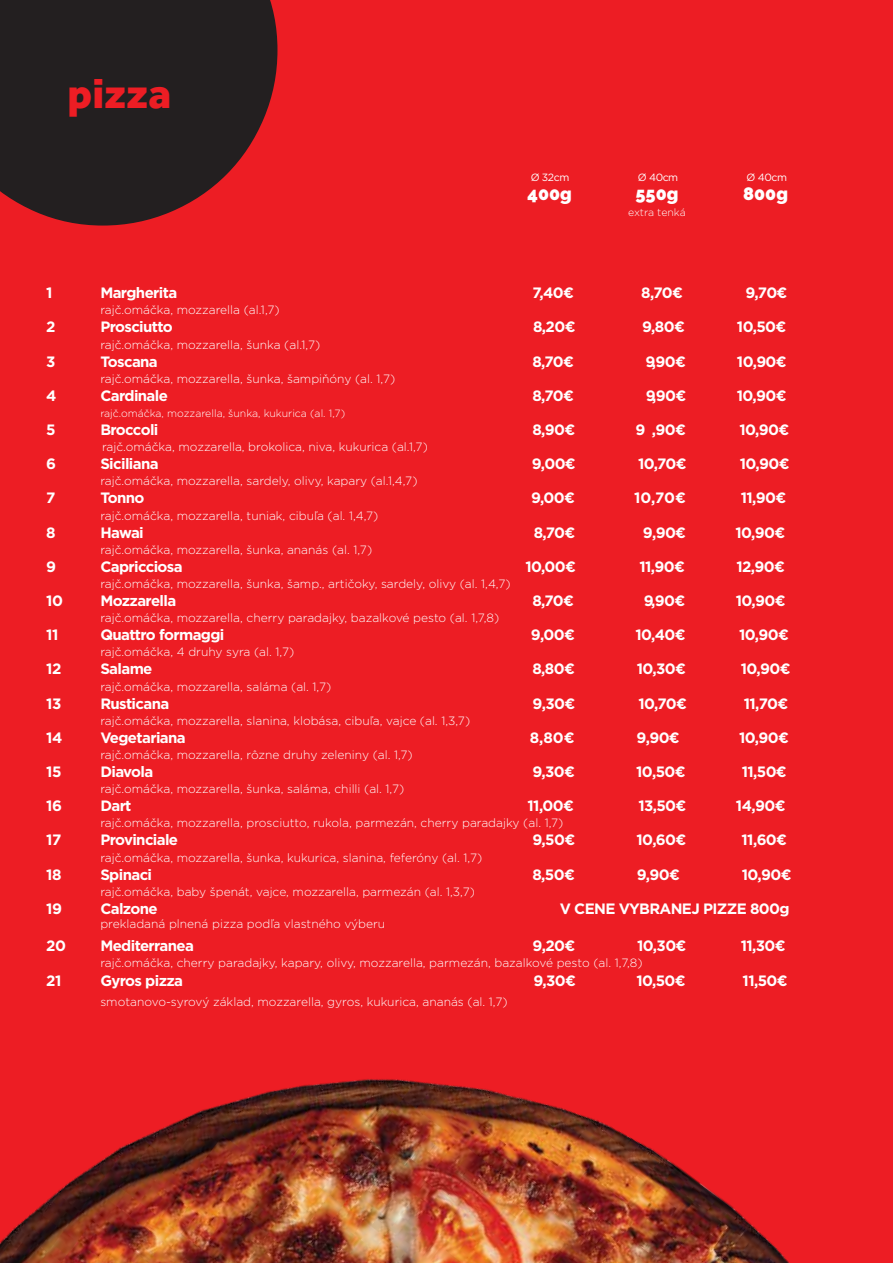
<style>
.page{position:relative;width:893px;height:1263px;background:#ed1d24}
.page>*{position:absolute;margin:0;border:0;box-sizing:border-box;transform-origin:0 0}
.t1{font:800 43.5px "Effra";color:#ed1d24}
.t2{font:900 18px "Raleway";color:#fff}
.t3{font:700 15px "Gotham";letter-spacing:-.04em;color:#fff}
.t4{font:300 12px "Gotham";color:#fff}
.t5{font:300 10.5px "Gotham";color:#fff}
.t6{font:10.5px "Gotham";letter-spacing:-.04em;color:#fff}
</style>
<div class="page">
<svg style="left:0;top:0;width:277px;height:226px;background:#3c1e20"></svg>
<img style="left:0;top:1079px;width:789px;height:184px">
<h1 class="t1" style="left:68px;top:66px;width:105px">pizza</h1>
<p class="t6" style="left:531px;top:170px;width:40px">Ø 32cm</p>
<p class="t6" style="left:638px;top:170px;width:42px">Ø 40cm</p>
<p class="t6" style="left:747px;top:170px;width:42px">Ø 40cm</p>
<h2 class="t2" style="left:527px;top:183px;width:46px">400g</h2>
<h2 class="t2" style="left:635px;top:183px;width:44px">550g</h2>
<h2 class="t2" style="left:743px;top:183px;width:46px">800g</h2>
<p class="t5" style="left:628px;top:205px;width:59px">extra tenká</p>
<p class="t3" style="left:46px;top:283px;width:8px">1</p>
<p class="t3" style="left:100px;top:283px;width:78px">Margherita</p>
<p class="t3" style="left:532px;top:283px;width:43px">7,40€</p>
<p class="t3" style="left:641px;top:283px;width:43px">8,70€</p>
<p class="t3" style="left:745px;top:283px;width:43px">9,70€</p>
<p class="t4" style="left:100px;top:303px;width:181px">rajč.omáčka, mozzarella (al.1,7)</p>
<p class="t3" style="left:46px;top:317px;width:11px">2</p>
<p class="t3" style="left:100px;top:317px;width:74px">Prosciutto</p>
<p class="t3" style="left:533px;top:317px;width:44px">8,20€</p>
<p class="t3" style="left:642px;top:317px;width:44px">9,80€</p>
<p class="t3" style="left:737px;top:317px;width:51px">10,50€</p>
<p class="t4" style="left:100px;top:337px;width:221px">rajč.omáčka, mozzarella, šunka (al.1,7)</p>
<p class="t3" style="left:46px;top:351px;width:11px">3</p>
<p class="t3" style="left:100px;top:351px;width:59px">Toscana</p>
<p class="t3" style="left:532px;top:351px;width:43px">8,70€</p>
<p class="t3" style="left:645px;top:351px;width:42px">9,90€</p>
<p class="t3" style="left:737px;top:351px;width:51px">10,90€</p>
<p class="t4" style="left:100px;top:371px;width:296px">rajč.omáčka, mozzarella, šunka, šampiňóny (al. 1,7)</p>
<p class="t3" style="left:46px;top:386px;width:12px">4</p>
<p class="t3" style="left:100px;top:386px;width:69px">Cardinale</p>
<p class="t3" style="left:532px;top:386px;width:43px">8,70€</p>
<p class="t3" style="left:646px;top:386px;width:42px">9,90€</p>
<p class="t3" style="left:737px;top:386px;width:51px">10,90€</p>
<p class="t5" style="left:100px;top:407px;width:246px">rajč.omáčka, mozzarella, šunka, kukurica (al. 1,7)</p>
<p class="t3" style="left:46px;top:420px;width:11px">5</p>
<p class="t3" style="left:100px;top:420px;width:60px">Broccoli</p>
<p class="t3" style="left:532px;top:420px;width:44px">8,90€</p>
<p class="t3" style="left:635px;top:420px;width:52px">9 ,90€</p>
<p class="t3" style="left:739px;top:420px;width:51px">10,90€</p>
<p class="t4" style="left:102px;top:439px;width:327px">rajč.omáčka, mozzarella, brokolica, niva, kukurica (al.1,7)</p>
<p class="t3" style="left:46px;top:454px;width:11px">6</p>
<p class="t3" style="left:100px;top:454px;width:60px">Siciliana</p>
<p class="t3" style="left:532px;top:454px;width:45px">9,00€</p>
<p class="t3" style="left:638px;top:454px;width:50px">10,70€</p>
<p class="t3" style="left:740px;top:454px;width:51px">10,90€</p>
<p class="t4" style="left:100px;top:474px;width:319px">rajč.omáčka, mozzarella, sardely, olivy, kapary (al.1,4,7)</p>
<p class="t3" style="left:46px;top:488px;width:11px">7</p>
<p class="t3" style="left:100px;top:488px;width:46px">Tonno</p>
<p class="t3" style="left:531px;top:488px;width:45px">9,00€</p>
<p class="t3" style="left:634px;top:488px;width:53px">10,70€</p>
<p class="t3" style="left:741px;top:488px;width:47px">11,90€</p>
<p class="t4" style="left:100px;top:508px;width:280px">rajč.omáčka, mozzarella, tuniak, cibuľa (al. 1,4,7)</p>
<p class="t3" style="left:46px;top:522px;width:11px">8</p>
<p class="t3" style="left:100px;top:522px;width:45px">Hawai</p>
<p class="t3" style="left:534px;top:522px;width:43px">8,70€</p>
<p class="t3" style="left:643px;top:522px;width:45px">9,90€</p>
<p class="t3" style="left:735px;top:522px;width:51px">10,90€</p>
<p class="t4" style="left:100px;top:542px;width:273px">rajč.omáčka, mozzarella, šunka, ananás (al. 1,7)</p>
<p class="t3" style="left:46px;top:557px;width:11px">9</p>
<p class="t3" style="left:100px;top:557px;width:84px">Capricciosa</p>
<p class="t3" style="left:525px;top:557px;width:52px">10,00€</p>
<p class="t3" style="left:639px;top:557px;width:47px">11,90€</p>
<p class="t3" style="left:736px;top:557px;width:50px">12,90€</p>
<p class="t4" style="left:100px;top:576px;width:412px">rajč.omáčka, mozzarella, šunka, šamp., artičoky, sardely, olivy (al. 1,4,7)</p>
<p class="t3" style="left:46px;top:591px;width:18px">10</p>
<p class="t3" style="left:100px;top:591px;width:77px">Mozzarella</p>
<p class="t3" style="left:532px;top:591px;width:43px">8,70€</p>
<p class="t3" style="left:644px;top:591px;width:43px">9,90€</p>
<p class="t3" style="left:736px;top:591px;width:51px">10,90€</p>
<p class="t4" style="left:100px;top:610px;width:400px">rajč.omáčka, mozzarella, cherry paradajky, bazalkové pesto (al. 1,7,8)</p>
<p class="t3" style="left:46px;top:625px;width:14px">11</p>
<p class="t3" style="left:100px;top:625px;width:126px">Quattro formaggi</p>
<p class="t3" style="left:531px;top:625px;width:45px">9,00€</p>
<p class="t3" style="left:635px;top:625px;width:52px">10,40€</p>
<p class="t3" style="left:739px;top:625px;width:51px">10,90€</p>
<p class="t4" style="left:100px;top:645px;width:195px">rajč.omáčka, 4 druhy syra (al. 1,7)</p>
<p class="t3" style="left:46px;top:659px;width:17px">12</p>
<p class="t3" style="left:100px;top:659px;width:54px">Salame</p>
<p class="t3" style="left:532px;top:659px;width:44px">8,80€</p>
<p class="t3" style="left:637px;top:659px;width:51px">10,30€</p>
<p class="t3" style="left:741px;top:659px;width:51px">10,90€</p>
<p class="t4" style="left:100px;top:679px;width:232px">rajč.omáčka, mozzarella, saláma (al. 1,7)</p>
<p class="t3" style="left:46px;top:693px;width:17px">13</p>
<p class="t3" style="left:100px;top:693px;width:70px">Rusticana</p>
<p class="t3" style="left:533px;top:693px;width:44px">9,30€</p>
<p class="t3" style="left:638px;top:693px;width:50px">10,70€</p>
<p class="t3" style="left:744px;top:693px;width:46px">11,70€</p>
<p class="t4" style="left:100px;top:713px;width:371px">rajč.omáčka, mozzarella, slanina, klobása, cibuľa, vajce (al. 1,3,7)</p>
<p class="t3" style="left:46px;top:728px;width:18px">14</p>
<p class="t3" style="left:100px;top:728px;width:87px">Vegetariana</p>
<p class="t3" style="left:530px;top:728px;width:46px">8,80€</p>
<p class="t3" style="left:636px;top:728px;width:45px">9,90€</p>
<p class="t3" style="left:739px;top:728px;width:51px">10,90€</p>
<p class="t4" style="left:100px;top:747px;width:314px">rajč.omáčka, mozzarella, rôzne druhy zeleniny (al. 1,7)</p>
<p class="t3" style="left:46px;top:762px;width:17px">15</p>
<p class="t3" style="left:100px;top:762px;width:54px">Diavola</p>
<p class="t3" style="left:532px;top:762px;width:44px">9,30€</p>
<p class="t3" style="left:636px;top:762px;width:51px">10,50€</p>
<p class="t3" style="left:742px;top:762px;width:46px">11,50€</p>
<p class="t4" style="left:100px;top:781px;width:306px">rajč.omáčka, mozzarella, šunka, saláma, chilli (al. 1,7)</p>
<p class="t3" style="left:46px;top:796px;width:17px">16</p>
<p class="t3" style="left:100px;top:796px;width:33px">Dart</p>
<p class="t3" style="left:528px;top:796px;width:48px">11,00€</p>
<p class="t3" style="left:638px;top:796px;width:49px">13,50€</p>
<p class="t3" style="left:736px;top:796px;width:51px">14,90€</p>
<p class="t4" style="left:100px;top:816px;width:465px">rajč.omáčka, mozzarella, prosciutto, rukola, parmezán, cherry paradajky (al. 1,7)</p>
<p class="t3" style="left:46px;top:830px;width:16px">17</p>
<p class="t3" style="left:100px;top:830px;width:79px">Provinciale</p>
<p class="t3" style="left:532px;top:830px;width:44px">9,50€</p>
<p class="t3" style="left:637px;top:830px;width:51px">10,60€</p>
<p class="t3" style="left:742px;top:830px;width:47px">11,60€</p>
<p class="t4" style="left:100px;top:850px;width:383px">rajč.omáčka, mozzarella, šunka, kukurica, slanina, feferóny (al. 1,7)</p>
<p class="t3" style="left:46px;top:864px;width:17px">18</p>
<p class="t3" style="left:100px;top:864px;width:53px">Spinaci</p>
<p class="t3" style="left:532px;top:864px;width:44px">8,50€</p>
<p class="t3" style="left:637px;top:864px;width:45px">9,90€</p>
<p class="t3" style="left:742px;top:864px;width:51px">10,90€</p>
<p class="t4" style="left:100px;top:884px;width:376px">rajč.omáčka, baby špenát, vajce, mozzarella, parmezán (al. 1,3,7)</p>
<p class="t3" style="left:46px;top:899px;width:17px">19</p>
<p class="t3" style="left:100px;top:899px;width:59px">Calzone</p>
<p class="t3" style="left:560px;top:899px;width:231px">V CENE VYBRANEJ PIZZE 800g</p>
<p class="t4" style="left:100px;top:916px;width:286px">prekladaná plnená pizza podľa vlastného výberu</p>
<p class="t3" style="left:46px;top:935px;width:21px">20</p>
<p class="t3" style="left:100px;top:935px;width:95px">Mediterranea</p>
<p class="t3" style="left:533px;top:935px;width:44px">9,20€</p>
<p class="t3" style="left:637px;top:935px;width:51px">10,30€</p>
<p class="t3" style="left:741px;top:935px;width:46px">11,30€</p>
<p class="t4" style="left:100px;top:955px;width:544px">rajč.omáčka, cherry paradajky, kapary, olivy, mozzarella, parmezán, bazalkové pesto (al. 1,7,8)</p>
<p class="t3" style="left:46px;top:971px;width:17px">21</p>
<p class="t3" style="left:100px;top:971px;width:84px">Gyros pizza</p>
<p class="t3" style="left:533px;top:971px;width:44px">9,30€</p>
<p class="t3" style="left:636px;top:971px;width:51px">10,50€</p>
<p class="t3" style="left:743px;top:971px;width:47px">11,50€</p>
<p class="t4" style="left:100px;top:994px;width:409px">smotanovo-syrový základ, mozzarella, gyros, kukurica, ananás (al. 1,7)</p>
</div>
